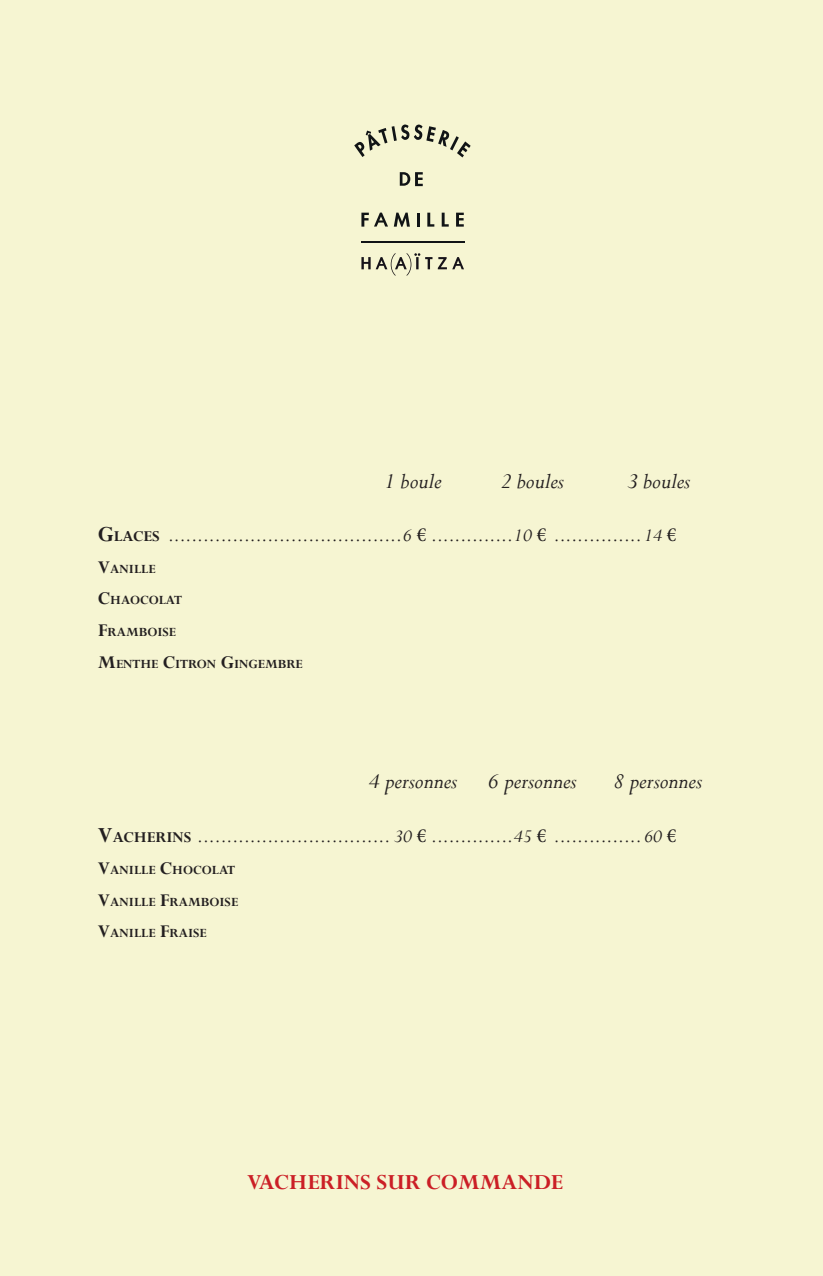
<style>
.page{position:relative;width:823px;height:1276px;background:#fff}
.page>*{position:absolute;margin:0;border:0;box-sizing:border-box;transform-origin:0 0}
.t1{font:italic 24px "Perpetua";color:#231f20}
.t2{font:700 24px "Perpetua";color:#cb1f26}
.t3{font:20px "Perpetua";color:#231f20}
.t4{font:700 14px "Perpetua";color:#231f20}
.s1{font-weight:700;font-size:24px}
.s2{font-weight:700;font-size:16.8px}
.s3{font-style:italic}
.s4{font-family:"Minion Pro"}
.s5{font-size:20px}
</style>
<div class="page">
<div style="left:0;top:0;width:822px;height:1276px;background:#f6f5d2"></div>
<svg style="left:354px;top:124px;width:116px;height:33px"></svg>
<svg style="left:361px;top:213px;width:7px;height:14px"></svg>
<hr style="left:417px;top:213px;width:3px;height:14px;background:#111416">
<svg style="left:427px;top:213px;width:7px;height:14px"></svg>
<svg style="left:441px;top:213px;width:7px;height:14px"></svg>
<svg style="left:456px;top:213px;width:7px;height:14px"></svg>
<svg style="left:374px;top:213px;width:35px;height:14px"></svg>
<svg style="left:399px;top:172px;width:23px;height:14px"></svg>
<hr style="left:361px;top:241px;width:103px;height:1px;background:#111416">
<svg style="left:452px;top:257px;width:12px;height:12px"></svg>
<svg style="left:361px;top:253px;width:85px;height:22px"></svg>
<p class="t1" style="left:384px;top:466px;width:59px">1 boule</p>
<p class="t1" style="left:500px;top:466px;width:65px">2 boules</p>
<p class="t1" style="left:626px;top:466px;width:65px">3 boules</p>
<p class="t3" style="left:98px;top:523px;width:579px"><span class="s1">G</span><span class="s2">LACES</span> ........................................<span class="s3">6</span> <span class="s4">€</span> ..............<span class="s3">10</span> <span class="s4">€</span> ............... <span class="s3">14</span> <span class="s4">€</span></p>
<p class="t4" style="left:98px;top:560px;width:59px"><span class="s5">V</span>ANILLE</p>
<p class="t4" style="left:98px;top:591px;width:86px"><span class="s5">C</span>HAOCOLAT</p>
<p class="t4" style="left:98px;top:623px;width:80px"><span class="s5">F</span>RAMBOISE</p>
<p class="t4" style="left:98px;top:655px;width:206px"><span class="s5">M</span>ENTHE <span class="s5">C</span>ITRON <span class="s5">G</span>INGEMBRE</p>
<p class="t1" style="left:369px;top:766px;width:90px">4 personnes</p>
<p class="t1" style="left:487px;top:766px;width:90px">6 personnes</p>
<p class="t1" style="left:613px;top:766px;width:90px">8 personnes</p>
<p class="t3" style="left:98px;top:824px;width:579px"><span class="s1">V</span><span class="s2">ACHERINS</span> ................................. <span class="s3">30</span> <span class="s4">€</span> ..............<span class="s3">45</span> <span class="s4">€</span> ............... <span class="s3">60</span> <span class="s4">€</span></p>
<p class="t4" style="left:98px;top:861px;width:139px"><span class="s5">V</span>ANILLE <span class="s5">C</span>HOCOLAT</p>
<p class="t4" style="left:98px;top:892px;width:142px"><span class="s5">V</span>ANILLE <span class="s5">F</span>RAMBOISE</p>
<p class="t4" style="left:98px;top:924px;width:110px"><span class="s5">V</span>ANILLE <span class="s5">F</span>RAISE</p>
<p class="t2" style="left:247px;top:1167px;width:317px">VACHERINS SUR COMMANDE</p>
</div>
